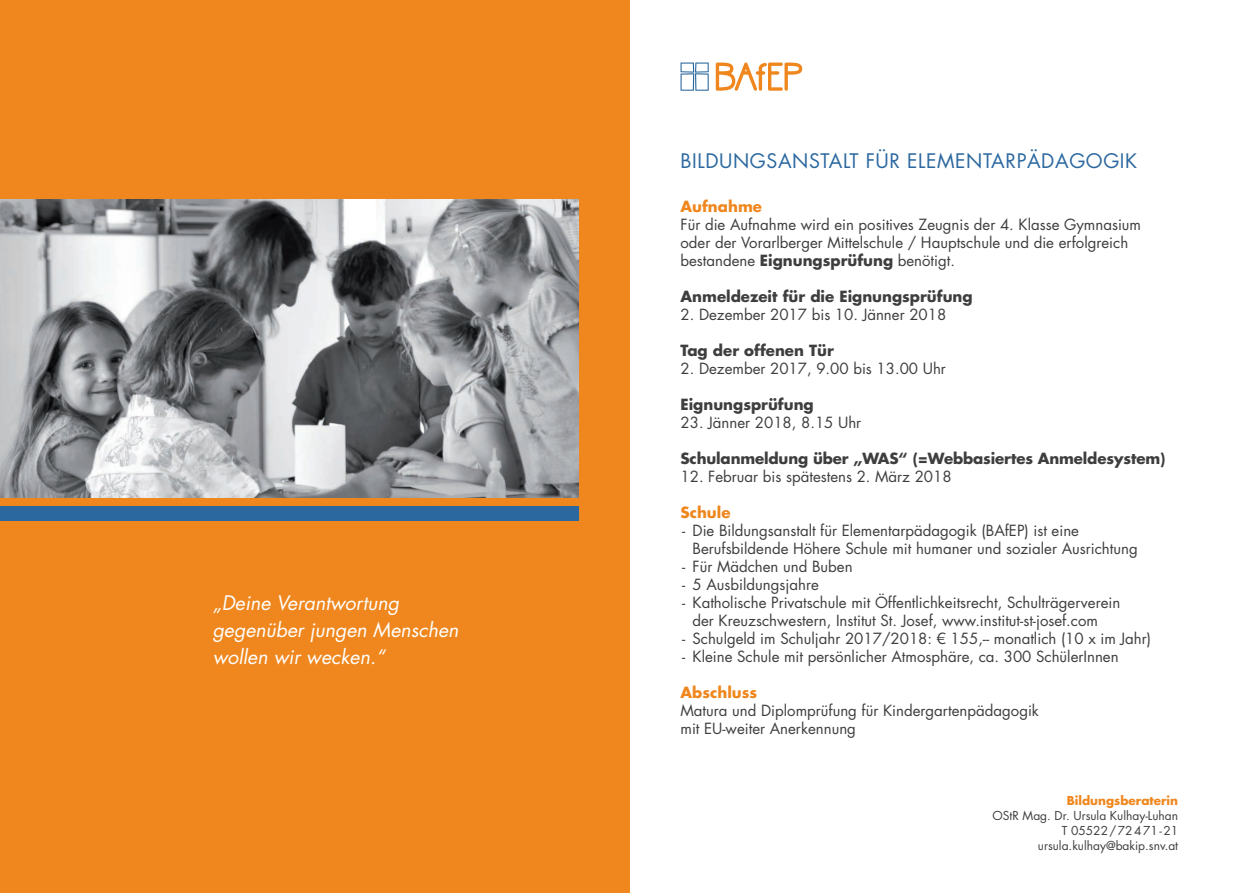
<style>
.page{position:relative;width:1259px;height:893px;background:#fff}
.page>*{position:absolute;margin:0;border:0;box-sizing:border-box;transform-origin:0 0}
.t1{font:italic 19.5px/27px "Futura LT";color:#fff}
.t2{font:19.5px "Futura LT";letter-spacing:.03em;color:#2b689f}
.t3{font:15px/18px "Futura LT";color:#3e3e3f}
.t4{font:700 15px "Futura LT";color:#3e3e3f}
.t5{font:700 15px "Futura LT";color:#ef871e}
.t6{font:12px "Futura LT";color:#3e3e3f}
.t7{font:700 12px "Futura LT";color:#ef871e}
.s1{font-weight:700}
</style>
<div class="page">
<div style="left:0;top:0;width:629px;height:893px;background:#ef871e"></div>
<img style="left:0;top:200px;width:578px;height:297px">
<div style="left:0;top:506px;width:578px;height:15px;background:#2b689f"></div>
<svg style="left:680px;top:63px;width:28px;height:28px"></svg>
<svg style="left:716px;top:63px;width:86px;height:28px"></svg>
<p class="t1" style="left:213px;top:590px;width:188px">„Deine Verantwortung</p>
<p class="t1" style="left:213px;top:617px;width:247px">gegenüber jungen Menschen wollen wir wecken.“</p>
<p class="t2" style="left:680px;top:149px;width:458px">BILDUNGSANSTALT FÜR ELEMENTARPÄDAGOGIK</p>
<p class="t5" style="left:680px;top:196px;width:83px">Aufnahme</p>
<p class="t3" style="left:680px;top:215px;width:462px">Für die Aufnahme wird ein positives Zeugnis der 4. Klasse Gymnasium oder der Vorarlberger Mittelschule / Hauptschule und die erfolgreich</p>
<p class="t3" style="left:680px;top:251px;width:276px">bestandene <span class="s1">Eignungsprüfung</span> benötigt.</p>
<p class="t4" style="left:680px;top:286px;width:294px">Anmeldezeit für die Eignungsprüfung</p>
<p class="t3" style="left:680px;top:305px;width:267px">2. Dezember 2017 bis 10. Jänner 2018</p>
<p class="t4" style="left:680px;top:340px;width:155px">Tag der offenen Tür</p>
<p class="t3" style="left:680px;top:359px;width:267px">2. Dezember 2017, 9.00 bis 13.00 Uhr</p>
<p class="t4" style="left:680px;top:394px;width:135px">Eignungsprüfung</p>
<p class="t3" style="left:680px;top:413px;width:182px">23. Jänner 2018, 8.15 Uhr</p>
<p class="t4" style="left:680px;top:448px;width:486px">Schulanmeldung über „WAS“ (=Webbasiertes Anmeldesystem)</p>
<p class="t3" style="left:680px;top:467px;width:273px">12. Februar bis spätestens 2. März 2018</p>
<p class="t5" style="left:680px;top:502px;width:51px">Schule</p>
<p class="t3" style="left:682px;top:521px;width:398px">- Die Bildungsanstalt für Elementarpädagogik (BAfEP) ist eine</p>
<p class="t3" style="left:692px;top:539px;width:447px">Berufsbildende Höhere Schule mit humaner und sozialer Ausrichtung</p>
<p class="t3" style="left:682px;top:557px;width:172px">- Für Mädchen und Buben</p>
<p class="t3" style="left:682px;top:575px;width:138px">- 5 Ausbildungsjahre</p>
<p class="t3" style="left:682px;top:593px;width:440px">- Katholische Privatschule mit Öffentlichkeitsrecht, Schulträgerverein</p>
<p class="t3" style="left:692px;top:611px;width:407px">der Kreuzschwestern, Institut St. Josef, www.institut-st-josef.com</p>
<p class="t3" style="left:682px;top:629px;width:471px">- Schulgeld im Schuljahr 2017/2018: € 155,-- monatlich (10 x im Jahr)</p>
<p class="t3" style="left:682px;top:647px;width:438px">- Kleine Schule mit persönlicher Atmosphäre, ca. 300 SchülerInnen</p>
<p class="t5" style="left:680px;top:682px;width:78px">Abschluss</p>
<p class="t3" style="left:680px;top:701px;width:360px">Matura und Diplomprüfung für Kindergartenpädagogik</p>
<p class="t3" style="left:680px;top:719px;width:177px">mit EU-weiter Anerkennung</p>
<p class="t7" style="left:1066px;top:792px;width:113px">Bildungsberaterin</p>
<p class="t6" style="left:992px;top:808px;width:187px">OStR Mag. Dr. Ursula Kulhay-Luhan</p>
<p class="t6" style="left:1061px;top:823px;width:118px">T 05522/72471-21</p>
<p class="t6" style="left:1038px;top:838px;width:142px">ursula.kulhay@bakip.snv.at</p>
</div>
